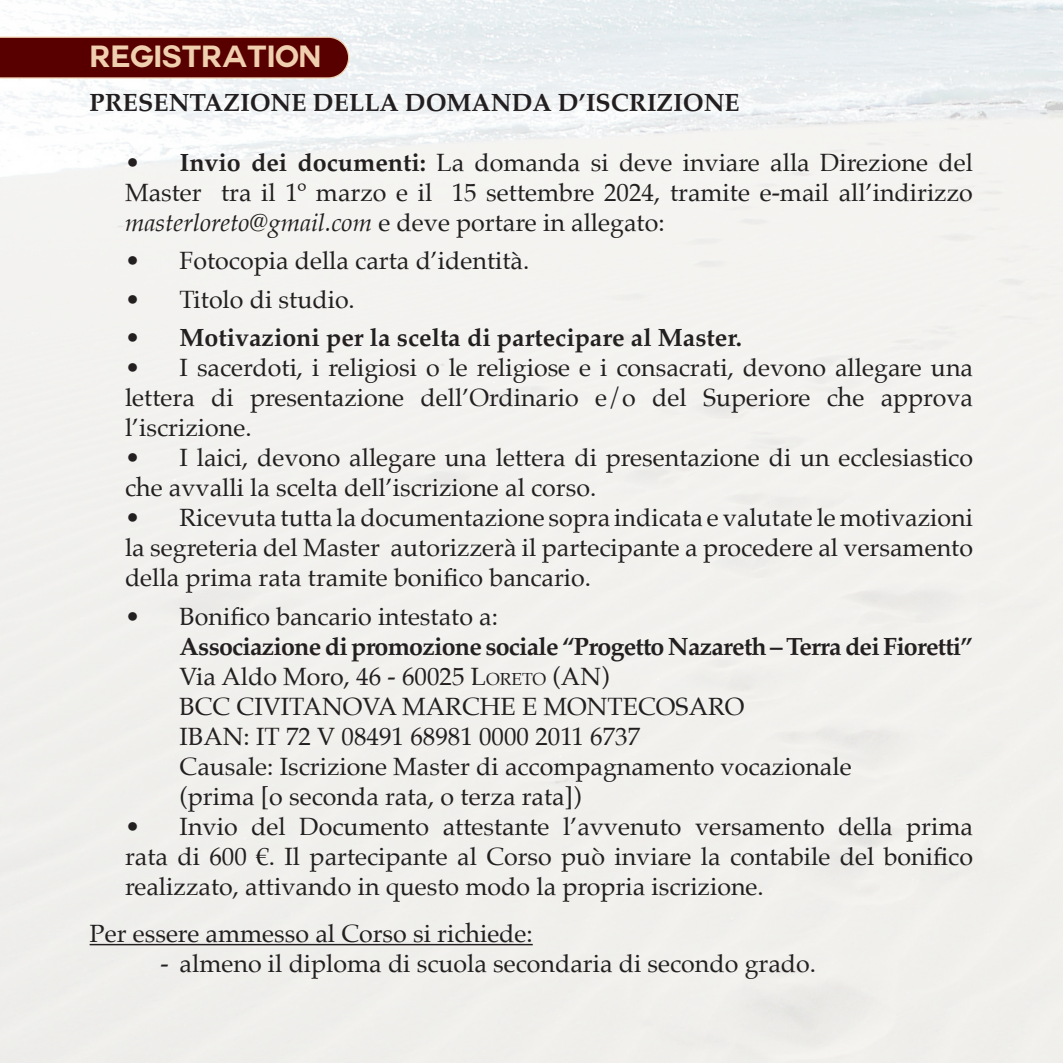
<style>
.page{position:relative;width:1063px;height:1063px;background:#fff}
.page>*{position:absolute;margin:0;border:0;box-sizing:border-box;transform-origin:0 0}
.t1{font:700 30px "Couture";color:#f0cfaf}
.t2{font:25px/30px "Palatino";color:#231f20;text-align:justify}
.t3{font:700 25px "Palatino";color:#231f20}
.s1{font-weight:700}
.s2{font-style:italic}
.s3{font-weight:400}
.s4{font-style:inherit}
.s5{font-size:17.5px}
</style>
<div class="page">
<svg style="left:0;top:37px;width:349px;height:42px;background:#63100e"></svg>
<hr style="left:90px;top:944px;width:443px;height:1px;background:#231f20">
<p class="t1" style="left:90px;top:43px;width:233px">REGISTRATION</p>
<p class="t3" style="left:90px;top:81px;width:652px">PRESENTAZIONE DELLA DOMANDA D’ISCRIZIONE</p>
<p class="t2" style="left:125px;top:147px;width:850px">• <span class="s1">Invio dei documenti:</span> La domanda si deve inviare alla Direzione del Master tra il 1º marzo e il 15 settembre 2024, tramite e-mail all’indirizzo <span class="s2">masterloreto@gmail.com</span> e deve portare in allegato:</p>
<p class="t2" style="left:125px;top:245px;width:406px">• Fotocopia della carta d’identità.</p>
<p class="t2" style="left:125px;top:284px;width:231px">• Titolo di studio.</p>
<p class="t3" style="left:125px;top:316px;width:618px"><span class="s3">•</span> Motivazioni per la scelta di partecipare al Master.</p>
<p class="t2" style="left:125px;top:352px;width:850px">• I sacerdoti, i religiosi o le religiose e i consacrati, devono allegare una lettera di presentazione dell’Ordinario e/o del Superiore che approva l’iscrizione.</p>
<p class="t2" style="left:125px;top:442px;width:849px">• I laici, devono allegare una lettera di presentazione di un ecclesiastico che avvalli la scelta dell’iscrizione al corso.</p>
<p class="t2" style="left:125px;top:502px;width:849px">• Ricevuta tutta la documentazione sopra indicata e valutate le motivazioni la segreteria del Master autorizzerà il partecipante a procedere al versamento della prima rata tramite bonifico bancario.</p>
<p class="t2" style="left:125px;top:601px;width:374px">• Bonifico bancario intestato a:</p>
<p class="t2" style="left:180px;top:631px;width:795px;text-align:left"><span class="s1">Associazione di promozione sociale “Progetto Nazareth – Terra dei Fioretti” </span>Via Aldo Moro, 46 - 60025 <span class="s4">L</span><span class="s5">ORETO</span> (AN)<br>BCC CIVITANOVA MARCHE E MONTECOSARO<br>IBAN: IT 72 V 08491 68981 0000 2011 6737<br>Causale: Iscrizione Master di accompagnamento vocazionale<br>(prima [o seconda rata, o terza rata])</p>
<p class="t2" style="left:125px;top:811px;width:849px">• Invio del Documento attestante l’avvenuto versamento della prima rata di 600 €. Il partecipante al Corso può inviare la contabile del bonifico realizzato, attivando in questo modo la propria iscrizione.</p>
<p class="t2" style="left:90px;top:918px;width:445px">Per essere ammesso al Corso si richiede:</p>
<p class="t2" style="left:161px;top:948px;width:657px">- almeno il diploma di scuola secondaria di secondo grado.</p>
</div>
